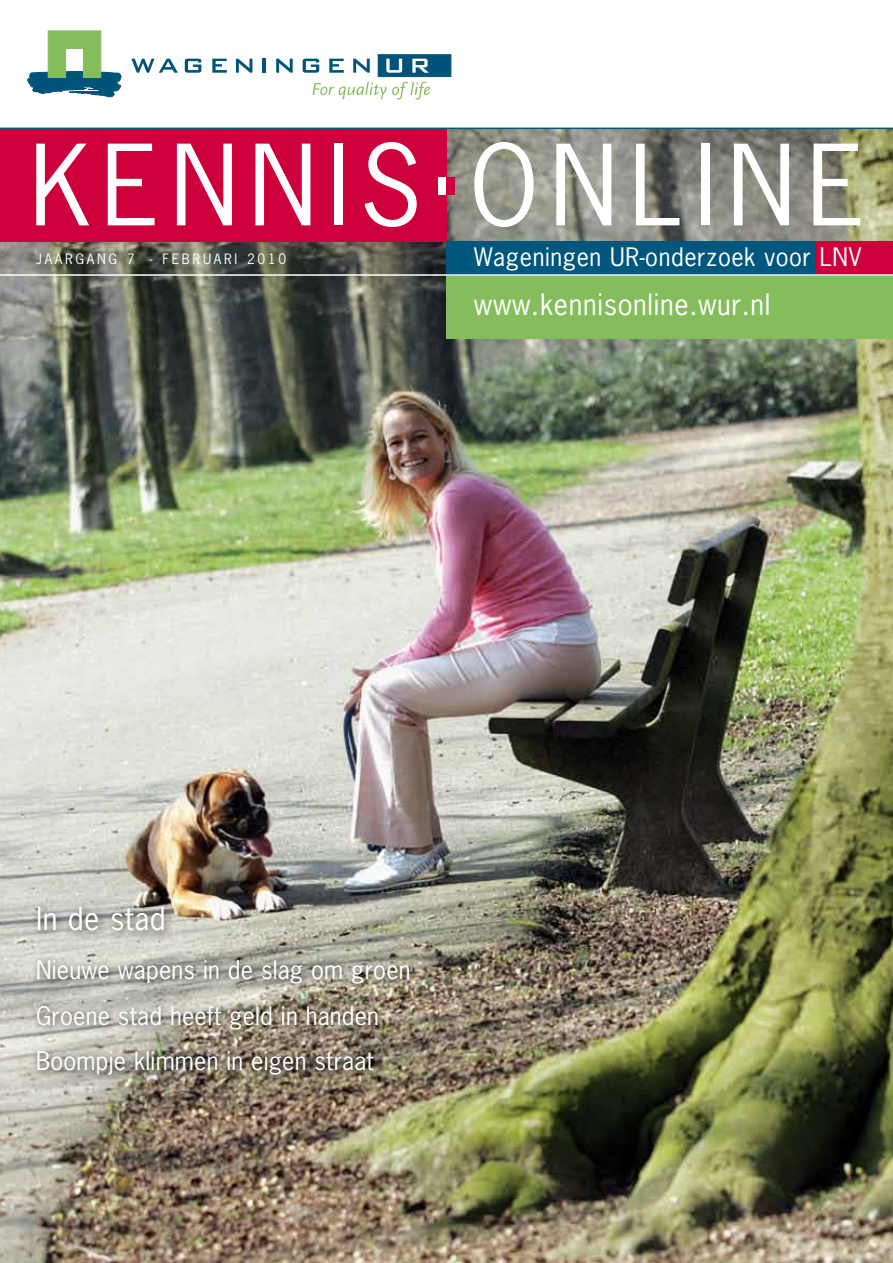
<style>
.page{position:relative;width:893px;height:1263px;background:#fff}
.page>*{position:absolute;margin:0;border:0;box-sizing:border-box;transform-origin:0 0}
.t1{font:105px "News Gothic Std";letter-spacing:.105em;color:#fff}
.t2{font:30px "News Gothic Std";letter-spacing:.015em;color:#fff}
.t3{font:27.75px "News Gothic Std";letter-spacing:.025em;color:#fff}
.t4{font:24px/45.5px "News Gothic Std";letter-spacing:.01em;color:#fff}
.t5{font:13.5px "News Gothic Std";letter-spacing:.2em;color:#fff}
</style>
<div class="page">
<img style="left:0;top:129px;width:893px;height:1134px">
<div style="left:446px;top:275px;width:447px;height:64px;background:#86bd5c"></div>
<div style="left:378px;top:55px;width:73px;height:22px;background:#00547a;border:1px solid #00547a"></div>
<svg style="left:131px;top:59px;width:47px;height:14px"></svg>
<svg style="left:185px;top:59px;width:16px;height:14px"></svg>
<svg style="left:212px;top:59px;width:15px;height:14px"></svg>
<svg style="left:236px;top:59px;width:16px;height:14px"></svg>
<hr style="left:263px;top:59px;width:3px;height:14px;background:#00547a">
<svg style="left:276px;top:59px;width:17px;height:14px"></svg>
<svg style="left:303px;top:59px;width:16px;height:14px"></svg>
<svg style="left:329px;top:59px;width:15px;height:14px"></svg>
<svg style="left:353px;top:59px;width:17px;height:14px"></svg>
<svg style="left:386px;top:59px;width:16px;height:14px"></svg>
<svg style="left:412px;top:59px;width:17px;height:14px"></svg>
<svg style="left:27px;top:31px;width:95px;height:66px"></svg>
<svg style="left:313px;top:82px;width:117px;height:18px"></svg>
<div style="left:446px;top:241px;width:447px;height:34px;background:#00577e"></div>
<div style="left:817px;top:241px;width:76px;height:34px;background:#cd003c"></div>
<div style="left:0;top:128px;width:446px;height:113px;background:#cd003c"></div>
<div style="left:438px;top:177px;width:8px;height:17px;background:#fff"></div>
<div style="left:446px;top:177px;width:9px;height:17px;background:#cd003c"></div>
<hr style="left:0;top:128px;width:893px;height:1px;background:#00577e">
<hr style="left:0;top:274px;width:893px;height:2px;background:#fff">
<div style="left:31px;top:954px;width:388px;height:130px;background:#000;opacity:.65"></div>
<div style="left:32px;top:901px;width:142px;height:38px;background:#000;opacity:.65"></div>
<h1 class="t1" style="left:30px;top:118px;width:837px">KENNIS ONLINE</h1>
<p class="t5" style="left:36px;top:250px;width:251px">JAARGANG 7 - FEBRUARI 2010</p>
<p class="t4" style="left:474px;top:234px;width:389px">Wageningen UR-onderzoek voor LNV</p>
<p class="t3" style="left:474px;top:286px;width:298px">www.kennisonline.wur.nl</p>
<p class="t2" style="left:36px;top:899px;width:131px">In de stad</p>
<p class="t4" style="left:36px;top:947px;width:376px">Nieuwe wapens in de slag om groen<br>Groene stad heeft geld in handen<br>Boompje klimmen in eigen straat</p>
</div>
